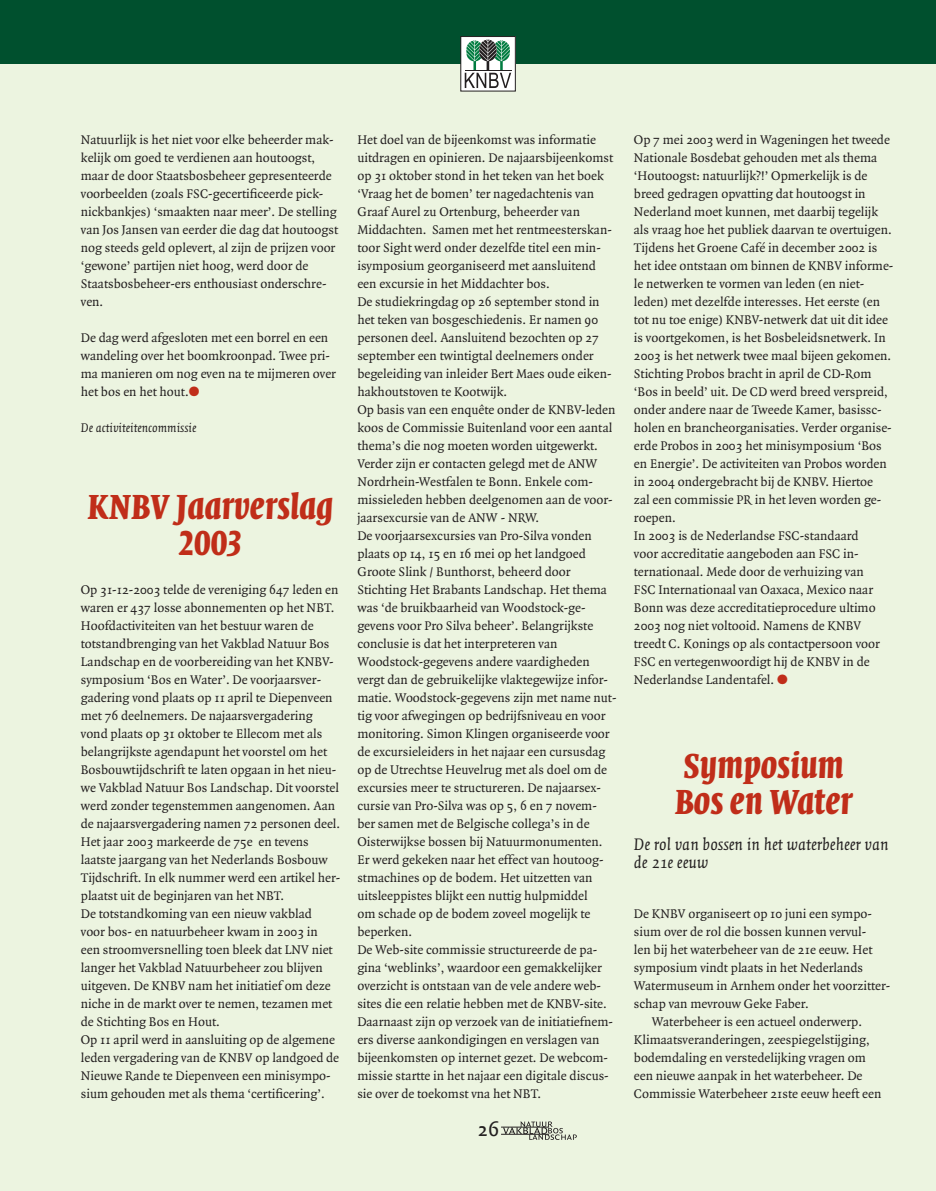
<style>
.page{position:relative;width:936px;height:1191px;background:#fff}
.page>*{position:absolute;margin:0;border:0;box-sizing:border-box;transform-origin:0 0}
.t1{font:italic 700 36px/36px "Quadraat Dis";color:#c02d19}
.t2{font:21px "Quadraat Sans";color:#231f20}
.t3{font:italic 18px/18px "Quadraat";color:#231f20}
.t4{font:13.5px/18px "Quadraat";color:#231f20}
.t5{font:italic 13.5px "Quadraat";color:#231f20}
.s1{color:#c02d19}
</style>
<div class="page">
<div style="left:0;top:64px;width:935px;height:1127px;background:#ecf4e0"></div>
<div style="left:0;top:0;width:935px;height:64px;background:#00502e"></div>
<div style="left:461px;top:37px;width:54px;height:54px;background:#fff"></div>
<svg style="left:464px;top:40px;width:47px;height:48px"></svg>
<hr style="left:464px;top:70px;width:47px;height:1px;background:#231f20">
<div style="left:460px;top:36px;width:55px;height:55px;border:1px solid #231f20"></div>
<svg style="left:503px;top:1121px;width:73px;height:18px"></svg>
<hr style="left:501px;top:1126px;width:48px;height:1px;background:#231f20">
<hr style="left:501px;top:1134px;width:48px;height:1px;background:#231f20">
<hr style="left:935px;top:64px;width:1px;height:1127px;background:#ecf4e0">
<hr style="left:935px;top:0;width:1px;height:64px;background:#00502e">
<p class="t4" style="left:81px;top:131px;width:259px">Natuurlijk is het niet voor elke beheerder mak&shy;kelijk om goed te verdienen aan houtoogst, maar de door Staatsbosbeheer gepresenteerde voorbeelden (zoals FSC-gecertificeerde pick&shy;nickbankjes) ‘smaakten naar meer’. De stelling van Jos Jansen van eerder die dag dat houtoogst nog steeds geld oplevert, al zijn de prijzen voor ‘gewone’ partijen niet hoog, werd door de Staatsbosbeheer-ers enthousiast onderschre&shy;ven.</p>
<p class="t4" style="left:81px;top:329px;width:257px">De dag werd afgesloten met een borrel en een wandeling over het boomkroonpad. Twee pri&shy;ma manieren om nog even na te mijmeren over het bos en het hout.<span class="s1">●</span></p>
<p class="t5" style="left:81px;top:421px;width:117px">De activiteitencommissie</p>
<h1 class="t1" style="left:87px;top:490px;width:248px;text-align:center">KNBV Jaarverslag<br>2003</h1>
<p class="t4" style="left:81px;top:581px;width:261px">Op 31-12-2003 telde de vereniging 647 leden en waren er 437 losse abonnementen op het NBT.<br>Hoofdactiviteiten van het bestuur waren de totstandbrenging van het Vakblad Natuur Bos Landschap en de voorbereiding van het KNBV&shy;symposium ‘Bos en Water’. De voorjaarsver&shy;gadering vond plaats op 11 april te Diepenveen met 76 deelnemers. De najaarsvergadering vond plaats op 31 oktober te Ellecom met als belangrijkste agendapunt het voorstel om het Bosbouwtijdschrift te laten opgaan in het nieu&shy;we Vakblad Natuur Bos Landschap. Dit voorstel werd zonder tegenstemmen aangenomen. Aan de najaarsvergadering namen 72 personen deel.<br>Het jaar 2003 markeerde de 75e en tevens laatste jaargang van het Nederlands Bosbouw Tijdschrift. In elk nummer werd een artikel her&shy;plaatst uit de beginjaren van het NBT.<br>De totstandkoming van een nieuw vakblad<br>voor bos- en natuurbeheer kwam in 2003 in een stroomversnelling toen bleek dat LNV niet langer het Vakblad Natuurbeheer zou blijven uitgeven. De KNBV nam het initiatief om deze niche in de markt over te nemen, tezamen met de Stichting Bos en Hout.<br>Op 11 april werd in aansluiting op de algemene leden vergadering van de KNBV op landgoed de Nieuwe Rande te Diepenveen een minisympo&shy;sium gehouden met als thema ‘certificering’.</p>
<p class="t4" style="left:357px;top:131px;width:260px">Het doel van de bijeenkomst was informatie uitdragen en opinieren. De najaarsbijeenkomst op 31 oktober stond in het teken van het boek ‘Vraag het de bomen’ ter nagedachtenis van Graaf Aurel zu Ortenburg, beheerder van Middachten. Samen met het rentmeesterskan&shy;toor Sight werd onder dezelfde titel een min&shy;isymposium georganiseerd met aansluitend een excursie in het Middachter bos.<br>De studiekringdag op 26 september stond in het teken van bosgeschiedenis. Er namen 90 personen deel. Aansluitend bezochten op 27 september een twintigtal deelnemers onder begeleiding van inleider Bert Maes oude eiken&shy;hakhoutstoven te Kootwijk.<br>Op basis van een enquête onder de KNBV-leden koos de Commissie Buitenland voor een aantal thema’s die nog moeten worden uitgewerkt.<br>Verder zijn er contacten gelegd met de ANW Nordrhein-Westfalen te Bonn. Enkele com&shy;missieleden hebben deelgenomen aan de voor&shy;jaarsexcursie van de ANW - NRW.<br>De voorjaarsexcursies van Pro-Silva vonden plaats op 14, 15 en 16 mei op het landgoed Groote Slink / Bunthorst, beheerd door Stichting Het Brabants Landschap. Het thema was ‘de bruikbaarheid van Woodstock-ge&shy;gevens voor Pro Silva beheer’. Belangrijkste conclusie is dat het interpreteren van Woodstock-gegevens andere vaardigheden vergt dan de gebruikelijke vlaktegewijze infor&shy;matie. Woodstock-gegevens zijn met name nut&shy;tig voor afwegingen op bedrijfsniveau en voor monitoring. Simon Klingen organiseerde voor de excursieleiders in het najaar een cursusdag op de Utrechtse Heuvelrug met als doel om de excursies meer te structureren. De najaarsex&shy;cursie van Pro-Silva was op 5, 6 en 7 novem&shy;ber samen met de Belgische collega’s in de Oisterwijkse bossen bij Natuurmonumenten.<br>Er werd gekeken naar het effect van houtoog&shy;stmachines op de bodem. Het uitzetten van uitsleeppistes blijkt een nuttig hulpmiddel<br>om schade op de bodem zoveel mogelijk te beperken.<br>De Web-site commissie structureerde de pa&shy;gina ‘weblinks’, waardoor een gemakkelijker overzicht is ontstaan van de vele andere web&shy;sites die een relatie hebben met de KNBV-site.<br>Daarnaast zijn op verzoek van de initiatiefnem&shy;ers diverse aankondigingen en verslagen van bijeenkomsten op internet gezet. De webcom&shy;missie startte in het najaar een digitale discus&shy;sie over de toekomst vna het NBT.</p>
<p class="t4" style="left:634px;top:131px;width:261px">Op 7 mei 2003 werd in Wageningen het tweede Nationale Bosdebat gehouden met als thema ‘Houtoogst: natuurlijk?!’ Opmerkelijk is de breed gedragen opvatting dat houtoogst in Nederland moet kunnen, met daarbij tegelijk als vraag hoe het publiek daarvan te overtuigen.<br>Tijdens het Groene Café in december 2002 is het idee ontstaan om binnen de KNBV informe&shy;le netwerken te vormen van leden (en niet&shy;leden) met dezelfde interesses. Het eerste (en tot nu toe enige) KNBV-netwerk dat uit dit idee is voortgekomen, is het Bosbeleidsnetwerk. In 2003 is het netwerk twee maal bijeen gekomen.<br>Stichting Probos bracht in april de CD-Rom ‘Bos in beeld’ uit. De CD werd breed verspreid, onder andere naar de Tweede Kamer, basissc&shy;holen en brancheorganisaties. Verder organise&shy;erde Probos in 2003 het minisymposium ‘Bos en Energie’. De activiteiten van Probos worden in 2004 ondergebracht bij de KNBV. Hiertoe<br>zal een commissie PR in het leven worden ge&shy;roepen.<br>In 2003 is de Nederlandse FSC-standaard<br>voor accreditatie aangeboden aan FSC in&shy;ternationaal. Mede door de verhuizing van<br>FSC Internationaal van Oaxaca, Mexico naar Bonn was deze accreditatieprocedure ultimo 2003 nog niet voltooid. Namens de KNBV treedt C. Konings op als contactpersoon voor FSC en vertegenwoordigt hij de KNBV in de Nederlandse Landentafel. <span class="s1">●</span></p>
<h1 class="t1" style="left:674px;top:749px;width:179px">Symposium<br>Bos en Water</h1>
<h3 class="t3" style="left:634px;top:835px;width:256px">De rol van bossen in het waterbeheer van de 21e eeuw</h3>
<p class="t4" style="left:634px;top:905px;width:239px">De KNBV organiseert op 10 juni een sympo-</p>
<p class="t4" style="left:634px;top:923px;width:234px">sium over de rol die bossen kunnen vervul-</p>
<p class="t4" style="left:634px;top:941px;width:240px">len bij het waterbeheer van de 21e eeuw. Het</p>
<p class="t4" style="left:634px;top:959px;width:231px">symposium vindt plaats in het Nederlands</p>
<p class="t4" style="left:634px;top:977px;width:258px">Watermuseum in Arnhem onder het voorzitter-</p>
<p class="t4" style="left:634px;top:995px;width:176px">schap van mevrouw Geke Faber.</p>
<p class="t4" style="left:652px;top:1013px;width:212px">Waterbeheer is een actueel onderwerp.</p>
<p class="t4" style="left:634px;top:1031px;width:237px">Klimaatsveranderingen, zeespiegelstijging,</p>
<p class="t4" style="left:634px;top:1049px;width:233px">bodemdaling en verstedelijking vragen om</p>
<p class="t4" style="left:634px;top:1067px;width:230px">een nieuwe aanpak in het waterbeheer. De</p>
<p class="t4" style="left:634px;top:1085px;width:249px">Commissie Waterbeheer 21ste eeuw heeft een</p>
<h2 class="t2" style="left:478px;top:1117px;width:22px">26</h2>
</div>
